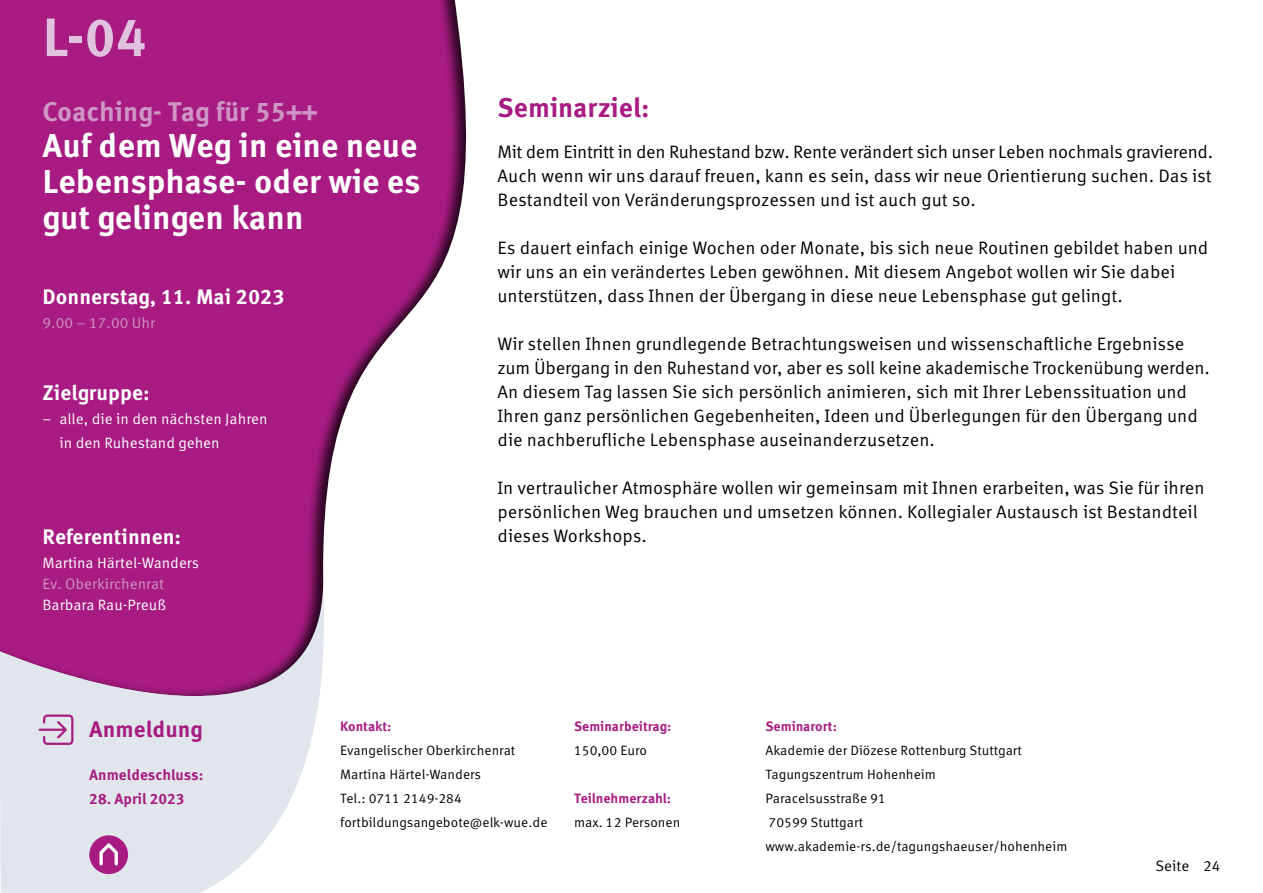
<style>
.page{position:relative;width:1263px;height:893px;background:#fff}
.page>*{position:absolute;margin:0;border:0;box-sizing:border-box;transform-origin:0 0}
.t1{font:700 54px "Meta Correspondence Pro";color:#e1c2de}
.t2{font:700 33px/36px "Meta Correspondence Pro";color:#fff;text-align:justify}
.t3{font:700 27px "Meta Correspondence Pro";letter-spacing:-.005em;color:#cf96c3}
.t4{font:700 27px "Meta Correspondence Pro";color:#a71b82}
.t5{font:700 22.5px "Meta Correspondence Pro";color:#a71b82}
.t6{font:700 21px "Meta Correspondence Pro";color:#fff}
.t7{font:18px/24px "Meta Correspondence Pro";color:#000}
.t8{font:15px/24px "Meta Correspondence Pro";color:#fff}
.t9{font:15px "Meta Correspondence Pro";color:#cf96c3}
.t10{font:700 15px "Meta Correspondence Pro";color:#a71b82}
.t11{font:15px "Meta Correspondence Pro";color:#000}
.t12{font:13.5px/24px "Meta Correspondence Pro";color:#000}
.t13{font:700 13.5px "Meta Correspondence Pro";color:#a71b82}
</style>
<div class="page">
<svg style="left:0;top:696px;width:319px;height:197px;background:#e4e7ee"></svg>
<div style="left:0;top:0;width:480px;height:696px;background:#000;opacity:.75"></div>
<div style="left:90px;top:836px;width:37px;height:37px;background:#a71b82;border-radius:50%"></div>
<div style="left:89px;top:835px;width:39px;height:39px;border:2px solid #a71b82;border-radius:50%"></div>
<svg style="left:96px;top:842px;width:25px;height:25px"></svg>
<svg style="left:97px;top:840px;width:23px;height:24px"></svg>
<svg style="left:39px;top:714px;width:34px;height:31px"></svg>
<h1 class="t1" style="left:43px;top:-5px;width:106px">L-04</h1>
<h3 class="t3" style="left:43px;top:91px;width:276px">Coaching- Tag für 55++</h3>
<h2 class="t2" style="left:43px;top:126px;width:380px">Auf dem Weg in eine neue Lebensphase- oder wie es gut gelingen kann</h2>
<p class="t6" style="left:43px;top:280px;width:244px">Donnerstag, 11. Mai 2023</p>
<p class="t9" style="left:43px;top:311px;width:114px">9.00 – 17.00 Uhr</p>
<p class="t6" style="left:43px;top:376px;width:109px">Zielgruppe:</p>
<p class="t8" style="left:60px;top:406px;width:210px;text-indent:-17px">– alle, die in den nächsten Jahren in den Ruhestand gehen</p>
<p class="t6" style="left:43px;top:520px;width:140px">Referentinnen:</p>
<p class="t8" style="left:43px;top:550px;width:158px">Martina Härtel-Wanders</p>
<p class="t9" style="left:43px;top:572px;width:123px">Ev. Oberkirchenrat</p>
<p class="t8" style="left:43px;top:592px;width:125px">Barbara Rau-Preuß</p>
<h3 class="t4" style="left:497px;top:86px;width:154px">Seminarziel:</h3>
<p class="t7" style="left:497px;top:138px;width:717px;text-align:justify">Mit dem Eintritt in den Ruhestand bzw. Rente verändert sich unser Leben nochmals gravierend.<br>Auch wenn wir uns darauf freuen, kann es sein, dass wir neue Orientierung suchen. Das ist Bestandteil von Veränderungsprozessen und ist auch gut so.</p>
<p class="t7" style="left:497px;top:234px;width:712px">Es dauert einfach einige Wochen oder Monate, bis sich neue Routinen gebildet haben und wir uns an ein verändertes Leben gewöhnen. Mit diesem Angebot wollen wir Sie dabei unterstützen, dass Ihnen der Übergang in diese neue Lebensphase gut gelingt.</p>
<p class="t7" style="left:497px;top:330px;width:714px">Wir stellen Ihnen grundlegende Betrachtungsweisen und wissenschaftliche Ergebnisse zum Übergang in den Ruhestand vor, aber es soll keine akademische Trockenübung werden.<br>An diesem Tag lassen Sie sich persönlich animieren, sich mit Ihrer Lebenssituation und Ihren ganz persönlichen Gegebenheiten, Ideen und Überlegungen für den Übergang und die nachberufliche Lebensphase auseinanderzusetzen.</p>
<p class="t7" style="left:497px;top:474px;width:709px">In vertraulicher Atmosphäre wollen wir gemeinsam mit Ihnen erarbeiten, was Sie für ihren persönlichen Weg brauchen und umsetzen können. Kollegialer Austausch ist Bestandteil dieses Workshops.</p>
<p class="t5" style="left:89px;top:711px;width:115px">Anmeldung</p>
<p class="t13" style="left:340px;top:715px;width:53px">Kontakt:</p>
<p class="t12" style="left:340px;top:737px;width:209px">Evangelischer Oberkirchenrat<br>Martina Härtel-Wanders<br>Tel.: 0711 2149-284 fortbildungsangebote@elk-wue.de</p>
<p class="t10" style="left:89px;top:763px;width:116px">Anmeldeschluss:</p>
<p class="t10" style="left:89px;top:787px;width:97px">28. April 2023</p>
<p class="t13" style="left:574px;top:715px;width:99px">Seminarbeitrag:</p>
<p class="t12" style="left:574px;top:737px;width:74px">150,00 Euro</p>
<p class="t13" style="left:574px;top:787px;width:99px">Teilnehmerzahl:</p>
<p class="t12" style="left:574px;top:809px;width:108px">max. 12 Personen</p>
<p class="t13" style="left:765px;top:715px;width:73px">Seminarort:</p>
<p class="t12" style="left:765px;top:737px;width:303px">Akademie der Diözese Rottenburg Stuttgart<br>Tagungszentrum Hohenheim<br>Paracelsusstraße 91<br>70599 Stuttgart www.akademie-rs.de/tagungshaeuser/hohenheim</p>
<p class="t11" style="left:1155px;top:855px;width:67px">Seite 24</p>
</div>
